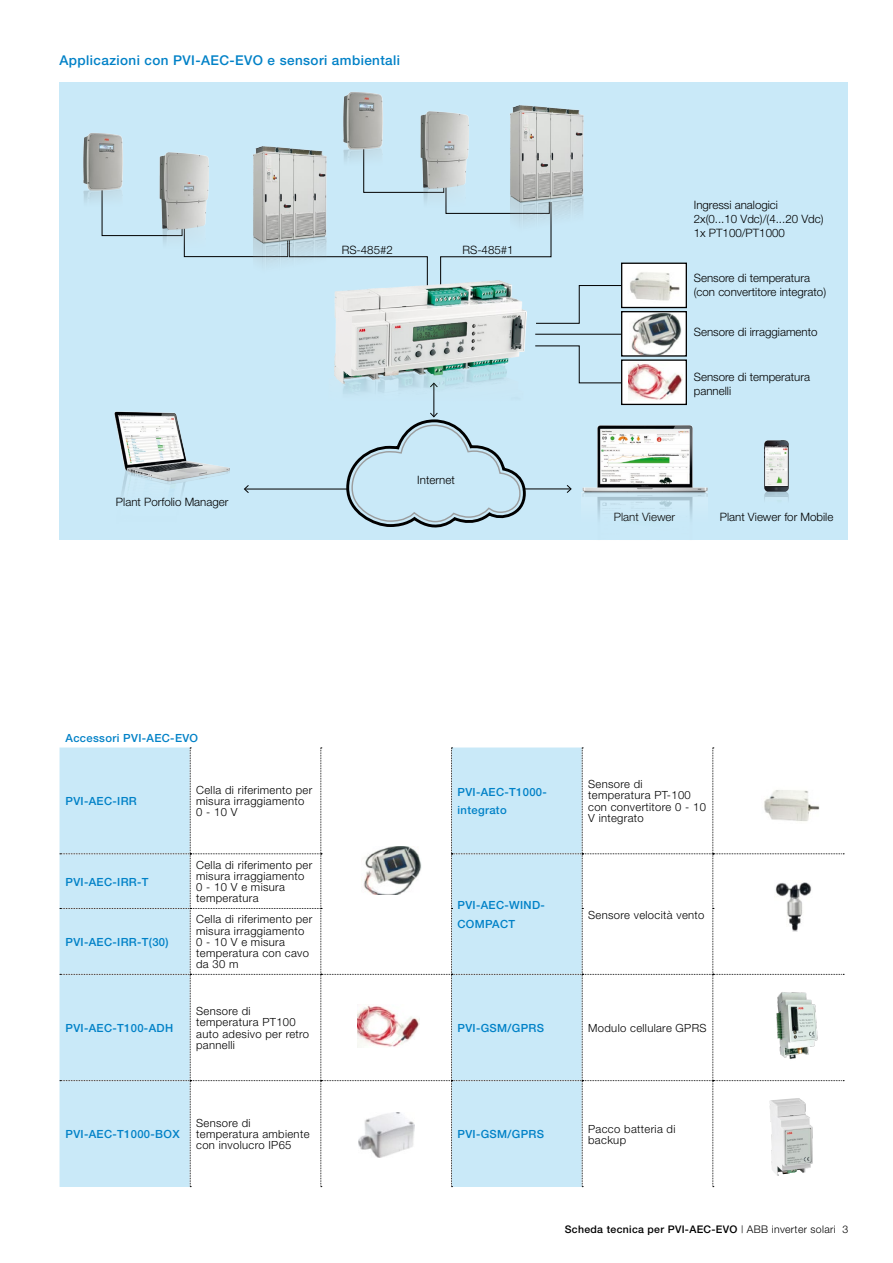
<style>
.page{position:relative;width:893px;height:1263px;background:#fff}
.page>*{position:absolute;margin:0;border:0;box-sizing:border-box;transform-origin:0 0}
.t1{font:500 13.5px "Helvetica Neue";letter-spacing:.03em;color:#0081c7}
.t2{font:300 11.55px/13.8px "Helvetica Neue";color:#000}
.t3{font:300 11.25px/11.2px "Helvetica Neue";letter-spacing:.03em;color:#000}
.t4{font:500 11.25px/18.6px "Helvetica Neue";letter-spacing:.03em;color:#0081c7}
.t5{font:500 10.5px "Helvetica Neue";letter-spacing:.03em;color:#000}
.s1{font-weight:300}
</style>
<div class="page">
<div style="left:60px;top:82px;width:788px;height:458px;background:#c9e9f8"></div>
<hr style="left:433px;top:383px;width:1px;height:33px;background:#000">
<svg style="left:345px;top:413px;width:182px;height:115px"></svg>
<hr style="left:245px;top:488px;width:102px;height:1px;background:#000">
<svg style="left:244px;top:485px;width:5px;height:8px"></svg>
<hr style="left:524px;top:488px;width:47px;height:1px;background:#000">
<svg style="left:567px;top:485px;width:5px;height:8px"></svg>
<div style="left:622px;top:263px;width:64px;height:44px;background:#fff"></div>
<div style="left:621px;top:263px;width:66px;height:45px;border:1px solid #000"></div>
<div style="left:622px;top:312px;width:64px;height:44px;background:#fff"></div>
<div style="left:621px;top:311px;width:66px;height:46px;border:1px solid #000"></div>
<div style="left:622px;top:360px;width:64px;height:44px;background:#fff"></div>
<div style="left:621px;top:359px;width:66px;height:46px;border:1px solid #000"></div>
<hr style="left:535px;top:334px;width:87px;height:1px;background:#000">
<svg style="left:535px;top:345px;width:88px;height:39px"></svg>
<svg style="left:101px;top:168px;width:522px;height:156px"></svg>
<img style="left:329px;top:277px;width:203px;height:134px">
<img style="left:334px;top:280px;width:192px;height:104px">
<img style="left:336px;top:307px;width:16px;height:68px">
<img style="left:411px;top:320px;width:55px;height:21px">
<img style="left:582px;top:425px;width:125px;height:93px">
<img style="left:114px;top:411px;width:116px;height:85px">
<img style="left:238px;top:146px;width:102px;height:131px">
<img style="left:158px;top:152px;width:53px;height:102px">
<img style="left:83px;top:133px;width:41px;height:76px">
<img style="left:496px;top:105px;width:102px;height:130px">
<img style="left:418px;top:111px;width:53px;height:102px">
<img style="left:343px;top:92px;width:40px;height:76px">
<img style="left:631px;top:313px;width:50px;height:41px">
<img style="left:630px;top:272px;width:50px;height:29px">
<img style="left:628px;top:363px;width:55px;height:37px">
<img style="left:764px;top:440px;width:25px;height:60px">
<svg style="left:60px;top:747px;width:784px;height:440px"></svg>
<p class="t1" style="left:60px;top:52px;width:342px">Applicazioni con PVI-AEC-EVO e sensori ambientali</p>
<p class="t2" style="left:342px;top:242px;width:53px">RS-485#2</p>
<p class="t2" style="left:462px;top:243px;width:53px">RS-485#1</p>
<p class="t2" style="left:116px;top:494px;width:114px">Plant Porfolio Manager</p>
<p class="t4" style="left:66px;top:728px;width:134px">Accessori PVI-AEC-EVO</p>
<p class="t2" style="left:417px;top:473px;width:39px">Internet</p>
<p class="t2" style="left:694px;top:198px;width:131px">Ingressi analogici<br>2x(0...10 Vdc)/(4...20 Vdc)<br>1x PT100/PT1000</p>
<p class="t2" style="left:694px;top:271px;width:134px">Sensore di temperatura (con convertitore integrato)</p>
<p class="t2" style="left:694px;top:325px;width:125px">Sensore di irraggiamento</p>
<p class="t2" style="left:694px;top:370px;width:118px">Sensore di temperatura pannelli</p>
<p class="t2" style="left:614px;top:510px;width:63px">Plant Viewer</p>
<p class="t2" style="left:720px;top:510px;width:115px">Plant Viewer for Mobile</p>
<p class="t4" style="left:66px;top:792px;width:73px">PVI-AEC-IRR</p>
<p class="t3" style="left:196px;top:784px;width:118px">Cella di riferimento per misura irraggiamento<br>0 - 10 V</p>
<p class="t4" style="left:457px;top:782px;width:91px">PVI-AEC-T1000- integrato</p>
<p class="t3" style="left:588px;top:778px;width:119px">Sensore di temperatura PT-100 con convertitore 0 - 10<br>V integrato</p>
<p class="t4" style="left:66px;top:872px;width:85px">PVI-AEC-IRR-T</p>
<p class="t4" style="left:66px;top:932px;width:105px">PVI-AEC-IRR-T(30)</p>
<p class="t4" style="left:66px;top:1018px;width:109px">PVI-AEC-T100-ADH</p>
<p class="t3" style="left:196px;top:859px;width:118px">Cella di riferimento per misura irraggiamento<br>0 - 10 V e misura temperatura</p>
<p class="t3" style="left:196px;top:913px;width:118px">Cella di riferimento per misura irraggiamento<br>0 - 10 V e misura temperatura con cavo da 30 m</p>
<p class="t3" style="left:196px;top:1005px;width:114px">Sensore di temperatura PT100 auto adesivo per retro pannelli</p>
<p class="t4" style="left:457px;top:896px;width:89px">PVI-AEC-WIND-<br>COMPACT</p>
<p class="t3" style="left:588px;top:909px;width:118px">Sensore velocità vento</p>
<p class="t4" style="left:457px;top:1018px;width:88px">PVI-GSM/GPRS</p>
<p class="t3" style="left:588px;top:1022px;width:120px">Modulo cellulare GPRS</p>
<p class="t4" style="left:66px;top:1125px;width:116px">PVI-AEC-T1000-BOX</p>
<p class="t3" style="left:196px;top:1117px;width:115px">Sensore di temperatura ambiente con involucro IP65</p>
<p class="t4" style="left:457px;top:1125px;width:88px">PVI-GSM/GPRS</p>
<p class="t3" style="left:588px;top:1123px;width:89px">Pacco batteria di backup</p>
<p class="t5" style="left:565px;top:1223px;width:285px">Scheda tecnica per PVI-AEC-EVO <span class="s1">| ABB inverter solari 3</span></p>
</div>
